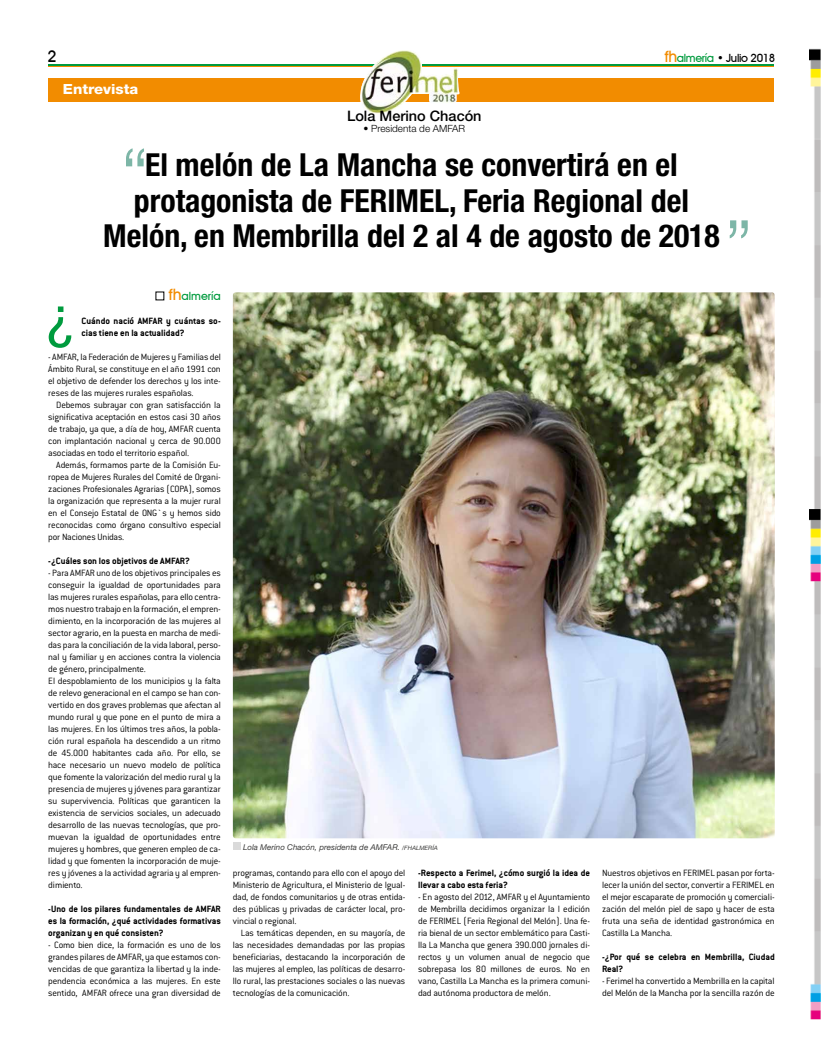
<style>
.page{position:relative;width:823px;height:1049px;background:#fff}
.page>*{position:absolute;margin:0;border:0;box-sizing:border-box;transform-origin:0 0}
.t1{font:condensed 57.3px "Helvetica Neue LT Std";color:#009b3e;scale:1.06 1}
.t2{font:700 condensed 31.8px/35.7px "Helvetica Neue LT Std";color:#000;text-align:center}
.t3{font:500 16px "Avant Garde IT Cby BT";color:#000}
.t4{font:500 14.4px "Helvetica Neue LT Std";color:#000}
.t5{font:800 14px "Helvetica Neue LT Std";color:#fff;scale:1.06 1}
.t6{font:500 11.3px "Avant Garde IT Cby BT";letter-spacing:-.03em;color:#000}
.t7{font:500 11.3px "Avant Garde IT Cby BT";color:#009b3e}
.t8{font:300 10px/12px "Conduit ITC";letter-spacing:-.015em;color:#000;text-align:justify}
.t9{font:700 10px/12px "Conduit ITC";color:#000}
.t10{font:300 9.9px "Helvetica Neue LT Std";color:#000}
.t11{font:italic 8px "Helvetica Neue LT Std";color:#3c3c3b}
.s1{font-size:15.7px;color:#f28c00}
.s2{color:#009b3e}
.s3{font-size:6px}
</style>
<div class="page">
<img style="left:809px;top:48px;width:12px;height:972px">
<hr style="left:48px;top:64px;width:725px;height:1px;background:#009b3e">
<hr style="left:48px;top:66px;width:725px;height:1px;background:#f28c00">
<div style="left:48px;top:78px;width:724px;height:24px;background:#f28c00"></div>
<svg style="left:360px;top:65px;width:100px;height:37px"></svg>
<img style="left:361px;top:50px;width:97px;height:64px">
<div style="left:233px;top:842px;width:8px;height:8px;background:#dadada"></div>
<svg style="left:126px;top:148px;width:18px;height:18px"></svg>
<svg style="left:729px;top:220px;width:18px;height:18px"></svg>
<img style="left:233px;top:292px;width:541px;height:546px">
<h3 class="t3" style="left:47px;top:46px;width:11px">2</h3>
<p class="t6" style="left:664px;top:51px;width:112px"><span class="s1">fh</span><span class="s2">almería</span> • Julio 2018</p>
<h3 class="t5" style="left:63px;top:81px;width:73px">Entrevista</h3>
<h3 class="t4" style="left:347px;top:107px;width:136px">Lola Merino Chacón</h3>
<p class="t10" style="left:363px;top:123px;width:103px">• Presidenta de AMFAR</p>
<h2 class="t2" style="left:103px;top:146px;width:617px">El melón de La Mancha se convertirá en el protagonista de FERIMEL, Feria Regional del<br>Melón, en Membrilla del 2 al 4 de agosto de 2018</h2>
<p class="t7" style="left:168px;top:289px;width:54px"><span class="s1">fh</span>almería</p>
<p class="t9" style="left:81px;top:315px;width:141px">Cuándo nació AMFAR y cuántas so&shy;cias tiene en la actualidad?</p>
<p class="t8" style="left:48px;top:351px;width:174px">- AMFAR, la Federación de Mujeres y Familias del Ámbito Rural, se constituye en el año 1991 con el objetivo de defender los derechos y los inte&shy;reses de las mujeres rurales españolas.</p>
<p class="t8" style="left:48px;top:399px;width:174px;text-indent:8px">Debemos subrayar con gran satisfacción la significativa aceptación en estos casi 30 años de trabajo, ya que, a día de hoy, AMFAR cuenta con implantación nacional y cerca de 90.000 asociadas en todo el territorio español.</p>
<p class="t8" style="left:48px;top:459px;width:174px;text-indent:8px">Además, formamos parte de la Comisión Eu&shy;ropea de Mujeres Rurales del Comité de Organi&shy;zaciones Profesionales Agrarias (COPA), somos la organización que representa a la mujer rural en el Consejo Estatal de ONG`s y hemos sido reconocidas como órgano consultivo especial por Naciones Unidas.</p>
<p class="t9" style="left:48px;top:555px;width:143px">-¿Cuáles son los objetivos de AMFAR?</p>
<p class="t8" style="left:48px;top:567px;width:174px;text-align:left">- Para AMFAR uno de los objetivos principales es conseguir la igualdad de oportunidades para las mujeres rurales españolas, para ello centra&shy;mos nuestro trabajo en la formación, el empren&shy;dimiento, en la incorporación de las mujeres al sector agrario, en la puesta en marcha de medi&shy;das para la conciliación de la vida laboral, perso&shy;nal y familiar y en acciones contra la violencia de género, principalmente.<br>El despoblamiento de los municipios y la falta de relevo generacional en el campo se han con&shy;vertido en dos graves problemas que afectan al mundo rural y que pone en el punto de mira a las mujeres. En los últimos tres años, la pobla&shy;ción rural española ha descendido a un ritmo de 45.000 habitantes cada año. Por ello, se hace necesario un nuevo modelo de política que fomente la valorización del medio rural y la presencia de mujeres y jóvenes para garantizar su supervivencia. Políticas que garanticen la existencia de servicios sociales, un adecuado desarrollo de las nuevas tecnologías, que pro&shy;muevan la igualdad de oportunidades entre mujeres y hombres, que generen empleo de ca&shy;lidad y que fomenten la incorporación de muje&shy;res y jóvenes a la actividad agraria y al empren&shy;dimiento.</p>
<p class="t9" style="left:48px;top:903px;width:174px;text-align:justify">-Uno de los pilares fundamentales de AMFAR es la formación, ¿qué actividades formativas organizan y en qué consisten?</p>
<p class="t8" style="left:48px;top:939px;width:174px">- Como bien dice, la formación es uno de los grandes pilares de AMFAR, ya que estamos con&shy;vencidas de que garantiza la libertad y la inde&shy;pendencia económica a las mujeres. En este sentido, AMFAR ofrece una gran diversidad de</p>
<h1 class="t1" style="left:47px;top:284px;width:27px">¿</h1>
<p class="t11" style="left:243px;top:843px;width:196px">Lola Merino Chacón, presidenta de AMFAR. <span class="s3">/FHALMERÍA</span></p>
<p class="t9" style="left:418px;top:867px;width:173px">-Respecto a Ferimel, ¿cómo surgió la idea de llevar a cabo esta feria?</p>
<p class="t8" style="left:418px;top:891px;width:173px">- En agosto del 2012, AMFAR y el Ayuntamiento de Membrilla decidimos organizar la I edición de FERIMEL (Feria Regional del Melón). Una fe&shy;ria bienal de un sector emblemático para Casti&shy;lla La Mancha que genera 390.000 jornales di&shy;rectos y un volumen anual de negocio que sobrepasa los 80 millones de euros. No en vano, Castilla La Mancha es la primera comuni&shy;dad autónoma productora de melón.</p>
<p class="t8" style="left:601px;top:867px;width:174px">Nuestros objetivos en FERIMEL pasan por forta&shy;lecer la unión del sector, convertir a FERIMEL en el mejor escaparate de promoción y comerciali&shy;zación del melón piel de sapo y hacer de esta fruta una seña de identidad gastronómica en Castilla La Mancha.</p>
<p class="t9" style="left:601px;top:951px;width:174px">-¿Por qué se celebra en Membrilla, Ciudad<br>Real?</p>
<p class="t8" style="left:601px;top:975px;width:174px">- Ferimel ha convertido a Membrilla en la capital del Melón de la Mancha por la sencilla razón de</p>
<p class="t8" style="left:233px;top:867px;width:174px">programas, contando para ello con el apoyo del Ministerio de Agricultura, el Ministerio de Igual&shy;dad, de fondos comunitarios y de otras entida&shy;des públicas y privadas de carácter local, pro&shy;vincial o regional.</p>
<p class="t8" style="left:233px;top:927px;width:174px;text-indent:8px">Las temáticas dependen, en su mayoría, de las necesidades demandadas por las propias beneficiarias, destacando la incorporación de las mujeres al empleo, las políticas de desarro&shy;llo rural, las prestaciones sociales o las nuevas tecnologías de la comunicación.</p>
</div>
